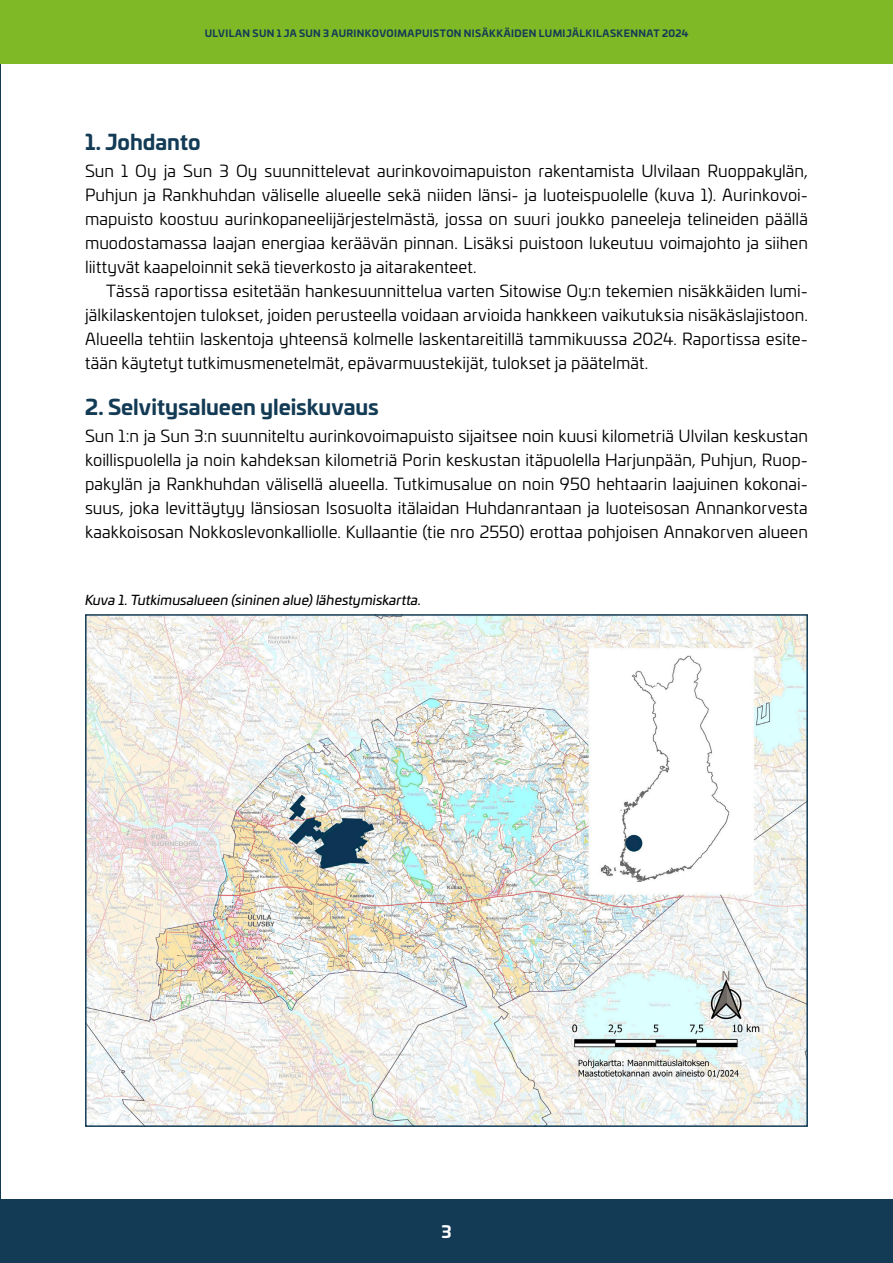
<style>
.page{position:relative;width:893px;height:1263px;background:#fff}
.page>*{position:absolute;margin:0;border:0;box-sizing:border-box;transform-origin:0 0}
.perusotsikko{font:700 21px "Univia Pro";color:#133b55}
.leipis_eka_kpl{font:16.5px/24px "Univia Pro";letter-spacing:.005em;color:#000;text-align:justify}
.leipis{font:16.5px/24px "Univia Pro";letter-spacing:.005em;color:#000;text-align:justify}
.sivunumero{font:700 16.5px "Univia Pro";color:#fff}
.kuvateksti{font:italic 13.5px "Univia Pro";letter-spacing:.005em;color:#000}
.t1{font:700 9.75px "Univia Pro";letter-spacing:.04em;color:#133b55}
</style>
<div class="page">
<hr style="left:0;top:0;width:1px;height:1263px;background:#133b55">
<div style="left:0;top:0;width:893px;height:64px;background:#80b926"></div>
<div style="left:0;top:1199px;width:893px;height:64px;background:#133b55"></div>
<img style="left:88px;top:617px;width:717px;height:507px">
<p class="t1" style="left:205px;top:25px;width:485px">ULVILAN SUN 1 JA SUN 3 AURINKOVOIMAPUISTON NISÄKKÄIDEN LUMIJÄLKILASKENNAT 2024</p>
<p class="perusotsikko" style="left:85px;top:125px;width:117px">1. Johdanto</p>
<p class="leipis_eka_kpl" style="left:85px;top:158px;width:724px">Sun 1 Oy ja Sun 3 Oy suunnittelevat aurinkovoimapuiston rakentamista Ulvilaan Ruoppakylän, Puhjun ja Rankhuhdan väliselle alueelle sekä niiden länsi- ja luoteispuolelle (kuva 1). Aurinkovoi&shy;mapuisto koostuu aurinkopaneelijärjestelmästä, jossa on suuri joukko paneeleja telineiden päällä muodostamassa laajan energiaa keräävän pinnan. Lisäksi puistoon lukeutuu voimajohto ja siihen liittyvät kaapeloinnit sekä tieverkosto ja aitarakenteet.</p>
<p class="leipis" style="left:85px;top:278px;width:724px;text-indent:21px">Tässä raportissa esitetään hankesuunnittelua varten Sitowise Oy:n tekemien nisäkkäiden lumi&shy;jälkilaskentojen tulokset, joiden perusteella voidaan arvioida hankkeen vaikutuksia nisäkäslajistoon.<br>Alueella tehtiin laskentoja yhteensä kolmelle laskentareitillä tammikuussa 2024. Raportissa esite&shy;tään käytetyt tutkimusmenetelmät, epävarmuustekijät, tulokset ja päätelmät.</p>
<p class="perusotsikko" style="left:85px;top:391px;width:295px">2. Selvitysalueen yleiskuvaus</p>
<p class="leipis_eka_kpl" style="left:85px;top:424px;width:724px">Sun 1:n ja Sun 3:n suunniteltu aurinkovoimapuisto sijaitsee noin kuusi kilometriä Ulvilan keskustan koillispuolella ja noin kahdeksan kilometriä Porin keskustan itäpuolella Harjunpään, Puhjun, Ruop&shy;pakylän ja Rankhuhdan välisellä alueella. Tutkimusalue on noin 950 hehtaarin laajuinen kokonai&shy;suus, joka levittäytyy länsiosan Isosuolta itälaidan Huhdanrantaan ja luoteisosan Annankorvesta kaakkoisosan Nokkoslevonkalliolle. Kullaantie (tie nro 2550) erottaa pohjoisen Annakorven alueen</p>
<p class="kuvateksti" style="left:85px;top:589px;width:338px">Kuva 1. Tutkimusalueen (sininen alue) lähestymiskartta.</p>
<p class="sivunumero" style="left:441px;top:1218px;width:12px">3</p>
</div>
